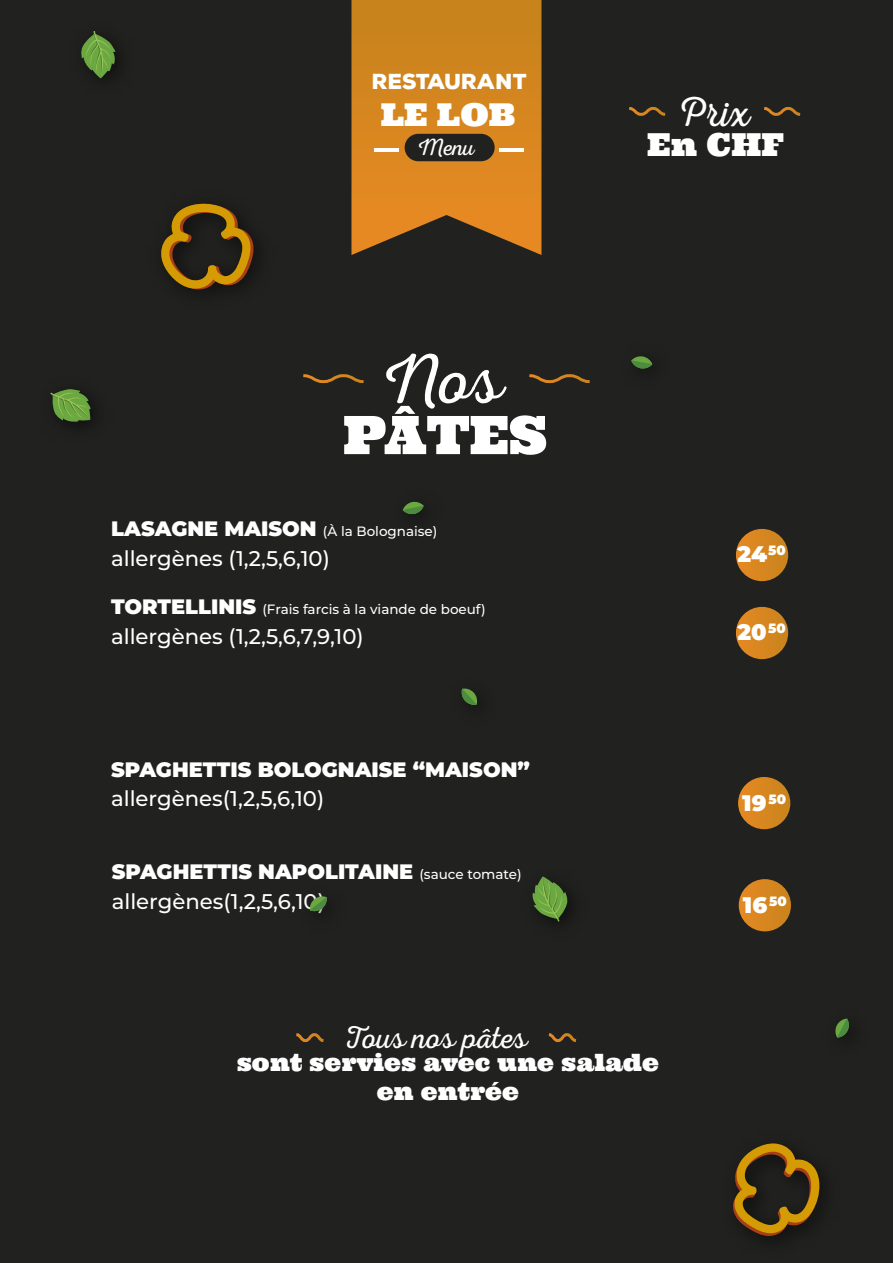
<style>
.page{position:relative;width:893px;height:1263px;background:#212120}
.page>*{position:absolute;margin:0;border:0;box-sizing:border-box;transform-origin:0 0}
.t1{font:70.5px "Nexa Rust Script L 0";color:#fff}
.t2{font:53.1px "Ultra";color:#fff}
.t3{font:42px "Nexa Rust Script L 0";color:#fff}
.t4{font:31.65px "Nexa Rust Script L 0";letter-spacing:.005em;color:#fff}
.t5{font:31.65px "Ultra";color:#fff}
.t6{font:31.5px "Ultra";color:#fff}
.t7{font:23.85px/28.7px "Ultra";color:#fff;text-align:center}
.t8{font:23.55px "Nexa Rust Script L 0";color:#fff}
.t9{font:900 22.5px "Montserrat";color:#fff}
.t10{font:500 21.3px "Montserrat";color:#fff}
.t11{font:900 21px "Nexa Rust Sans";letter-spacing:-.01em;color:#fff}
.t12{font:900 20.85px "Montserrat";color:#fff}
.t13{font:500 13.5px "Montserrat";color:#fff}
.s1{font-weight:900;font-size:20.85px}
.s2{font-weight:500;font-size:13.5px}
</style>
<div class="page">
<div style="left:351px;top:0;width:190px;height:12px;background:#c8831c"></div>
<img style="left:68px;top:12px;width:772px;height:1226px">
<svg style="left:532px;top:876px;width:36px;height:46px"></svg>
<svg style="left:50px;top:389px;width:41px;height:33px"></svg>
<svg style="left:80px;top:31px;width:36px;height:47px"></svg>
<svg style="left:733px;top:1143px;width:86px;height:93px"></svg>
<svg style="left:160px;top:203px;width:94px;height:87px"></svg>
<svg style="left:835px;top:1018px;width:14px;height:19px"></svg>
<svg style="left:403px;top:501px;width:21px;height:14px"></svg>
<svg style="left:309px;top:896px;width:18px;height:16px"></svg>
<svg style="left:461px;top:688px;width:17px;height:17px"></svg>
<svg style="left:631px;top:356px;width:21px;height:13px"></svg>
<svg style="left:293px;top:1032px;width:33px;height:11px"></svg>
<svg style="left:546px;top:1032px;width:33px;height:11px"></svg>
<p class="t11" style="left:372px;top:68px;width:157px">RESTAURANT</p>
<h3 class="t6" style="left:381px;top:95px;width:136px">LE LOB</h3>
<p class="t8" style="left:419px;top:135px;width:58px">Menu</p>
<h3 class="t5" style="left:647px;top:124px;width:139px">En CHF</h3>
<h3 class="t3" style="left:680px;top:89px;width:72px">Prix</h3>
<h1 class="t1" style="left:384px;top:341px;width:120px">Nos</h1>
<h2 class="t2" style="left:343px;top:400px;width:206px">PÂTES</h2>
<p class="t13" style="left:111px;top:522px;width:328px"><span class="s1">LASAGNE MAISON</span> (À la Bolognaise)</p>
<p class="t10" style="left:111px;top:544px;width:220px">allergènes (1,2,5,6,10)</p>
<p class="t9" style="left:737px;top:537px;width:50px">24<sup>50</sup></p>
<p class="t13" style="left:111px;top:600px;width:376px"><span class="s1">TORTELLINIS</span> (Frais farcis à la viande de boeuf)</p>
<p class="t10" style="left:111px;top:621px;width:254px">allergènes (1,2,5,6,7,9,10)</p>
<p class="t9" style="left:737px;top:615px;width:50px">20<sup>50</sup></p>
<p class="t12" style="left:111px;top:754px;width:420px">SPAGHETTIS BOLOGNAISE “MAISON”</p>
<p class="t10" style="left:111px;top:784px;width:215px">allergènes(1,2,5,6,10)</p>
<p class="t9" style="left:742px;top:786px;width:45px">19<sup>50</sup></p>
<p class="t12" style="left:112px;top:856px;width:412px">SPAGHETTIS NAPOLITAINE <span class="s2">(sauce tomate)</span></p>
<p class="t10" style="left:112px;top:886px;width:215px">allergènes(1,2,5,6,10)</p>
<p class="t9" style="left:743px;top:888px;width:45px">16<sup>50</sup></p>
<h3 class="t4" style="left:346px;top:1020px;width:183px">Tous nos pâtes</h3>
<p class="t7" style="left:237px;top:1048px;width:424px">sont servies avec une salade en entrée</p>
</div>
